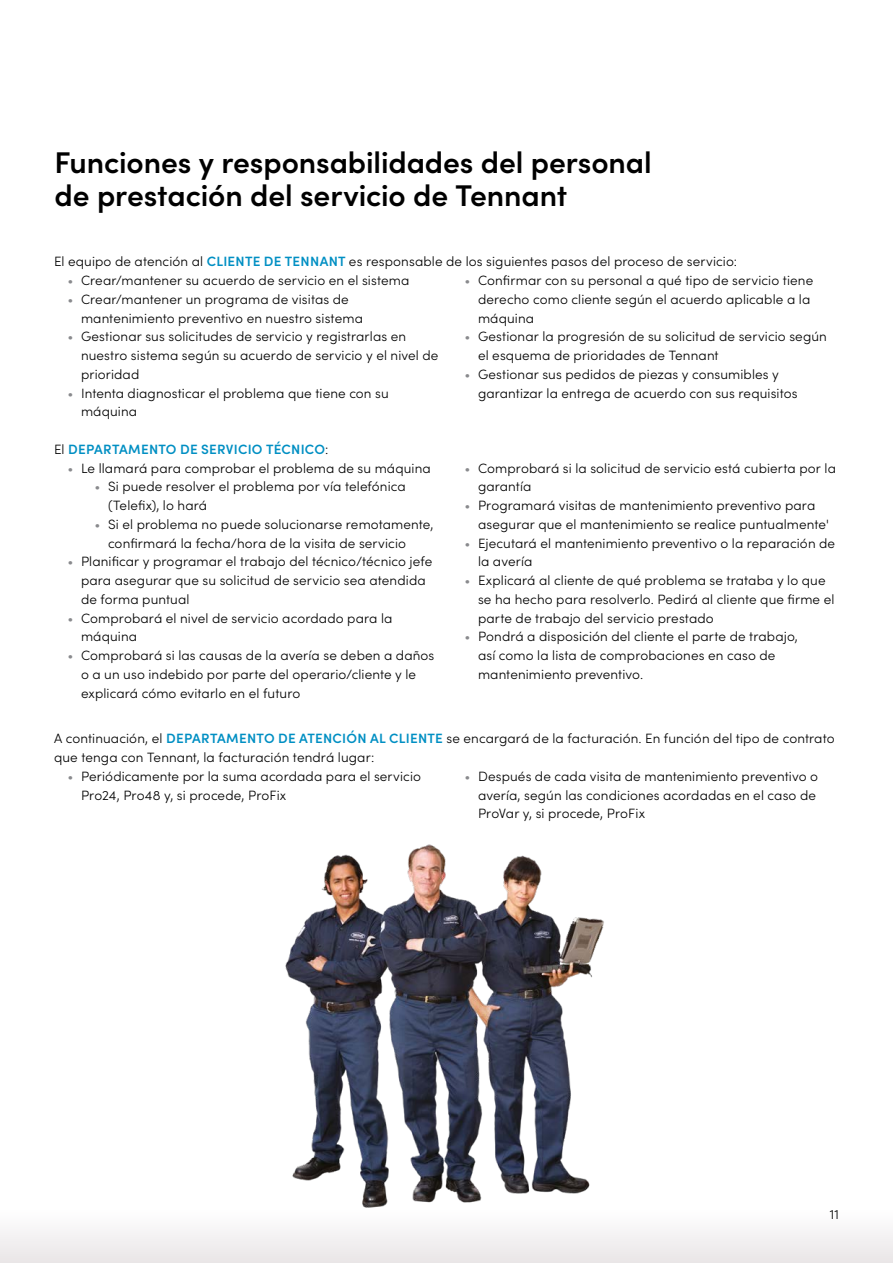
<style>
.page{position:relative;width:893px;height:1263px;background:#fff}
.page>*{position:absolute;margin:0;border:0;box-sizing:border-box;transform-origin:0 0}
.t1{font:600 30px/33px "Sofia Pro";letter-spacing:-.005em;color:#000}
.t2{font:300 13.5px/18.8px "Sofia Pro";letter-spacing:.01em;color:#000}
.t3{font:600 13.5px "Sofia Pro";letter-spacing:.02em;color:#008fc3}
.s1{font-weight:600;color:#008fc3}
.s2{color:#898a8d}
.s3{font-weight:300;color:#000}
</style>
<div class="page">
<div style="left:0;top:1209px;width:893px;height:54px;background:linear-gradient(to bottom,#fff,#eae6e7)"></div>
<img style="left:221px;top:844px;width:442px;height:399px">
<h1 class="t1" style="left:55px;top:143px;width:599px">Funciones y responsabilidades del personal de prestación del servicio de Tennant</h1>
<p class="t2" style="left:54px;top:251px;width:684px">El equipo de atención al <span class="s1">CLIENTE DE TENNANT</span> es responsable de los siguientes pasos del proceso de servicio:</p>
<p class="t2" style="left:68px;top:270px;width:343px"><span class="s2">•</span> Crear/mantener su acuerdo de servicio en el sistema</p>
<p class="t2" style="left:81px;top:289px;width:283px;text-indent:-14px"><span class="s2">•</span> Crear/mantener un programa de visitas de mantenimiento preventivo en nuestro sistema</p>
<p class="t2" style="left:81px;top:326px;width:359px;text-indent:-14px"><span class="s2">•</span> Gestionar sus solicitudes de servicio y registrarlas en nuestro sistema según su acuerdo de servicio y el nivel de prioridad</p>
<p class="t2" style="left:81px;top:383px;width:309px;text-indent:-14px"><span class="s2">•</span> Intenta diagnosticar el problema que tiene con su máquina</p>
<p class="t2" style="left:478px;top:270px;width:337px;text-indent:-14px"><span class="s2">•</span> Confirmar con su personal a qué tipo de servicio tiene derecho como cliente según el acuerdo aplicable a la máquina</p>
<p class="t2" style="left:478px;top:326px;width:350px;text-indent:-14px"><span class="s2">•</span> Gestionar la progresión de su solicitud de servicio según el esquema de prioridades de Tennant</p>
<p class="t2" style="left:478px;top:364px;width:321px;text-indent:-14px"><span class="s2">•</span> Gestionar sus pedidos de piezas y consumibles y garantizar la entrega de acuerdo con sus requisitos</p>
<p class="t3" style="left:54px;top:439px;width:276px"><span class="s3">El</span> DEPARTAMENTO DE SERVICIO TÉCNICO<span class="s3">:</span></p>
<p class="t2" style="left:68px;top:458px;width:365px"><span class="s2">•</span> Le llamará para comprobar el problema de su máquina</p>
<p class="t2" style="left:108px;top:476px;width:299px;text-indent:-14px"><span class="s2">•</span> Si puede resolver el problema por vía telefónica (Telefix), lo hará</p>
<p class="t2" style="left:108px;top:514px;width:327px;text-indent:-14px"><span class="s2">•</span> Si el problema no puede solucionarse remotamente, confirmará la fecha/hora de la visita de servicio</p>
<p class="t2" style="left:81px;top:551px;width:353px;text-indent:-14px"><span class="s2">•</span> Planificar y programar el trabajo del técnico/técnico jefe para asegurar que su solicitud de servicio sea atendida de forma puntual</p>
<p class="t2" style="left:81px;top:608px;width:313px;text-indent:-14px"><span class="s2">•</span> Comprobará el nivel de servicio acordado para la máquina</p>
<p class="t2" style="left:81px;top:645px;width:355px;text-indent:-14px"><span class="s2">•</span> Comprobará si las causas de la avería se deben a daños o a un uso indebido por parte del operario/cliente y le explicará cómo evitarlo en el futuro</p>
<p class="t2" style="left:478px;top:458px;width:359px;text-indent:-14px"><span class="s2">•</span> Comprobará si la solicitud de servicio está cubierta por la garantía</p>
<p class="t2" style="left:478px;top:495px;width:352px;text-indent:-14px"><span class="s2">•</span> Programará visitas de mantenimiento preventivo para asegurar que el mantenimiento se realice puntualmente'</p>
<p class="t2" style="left:478px;top:533px;width:359px;text-indent:-14px"><span class="s2">•</span> Ejecutará el mantenimiento preventivo o la reparación de la avería</p>
<p class="t2" style="left:478px;top:570px;width:358px;text-indent:-14px"><span class="s2">•</span> Explicará al cliente de qué problema se trataba y lo que se ha hecho para resolverlo. Pedirá al cliente que firme el parte de trabajo del servicio prestado</p>
<p class="t2" style="left:478px;top:626px;width:321px;text-indent:-14px"><span class="s2">•</span> Pondrá a disposición del cliente el parte de trabajo, así como la lista de comprobaciones en caso de mantenimiento preventivo.</p>
<p class="t2" style="left:54px;top:728px;width:782px">A continuación, el <span class="s1">DEPARTAMENTO DE ATENCIÓN AL CLIENTE</span> se encargará de la facturación. En función del tipo de contrato que tenga con Tennant, la facturación tendrá lugar:</p>
<p class="t2" style="left:81px;top:766px;width:342px;text-indent:-14px"><span class="s2">•</span> Periódicamente por la suma acordada para el servicio<br>Pro24, Pro48 y, si procede, ProFix</p>
<p class="t2" style="left:478px;top:766px;width:341px;text-indent:-14px"><span class="s2">•</span> Después de cada visita de mantenimiento preventivo o avería, según las condiciones acordadas en el caso de<br>ProVar y, si procede, ProFix</p>
<p class="t2" style="left:830px;top:1204px;width:11px">11</p>
</div>
